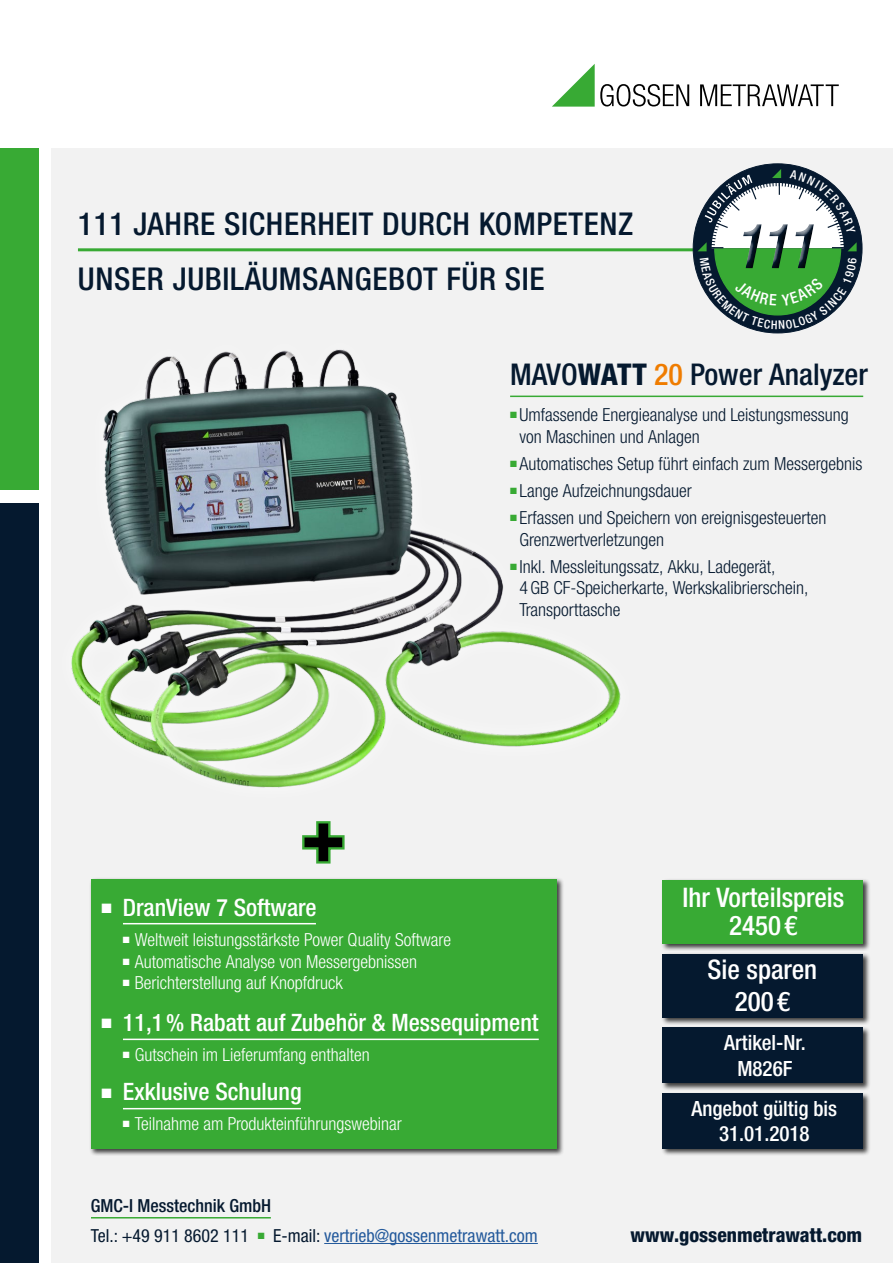
<style>
.page{position:relative;width:893px;height:1263px;background:#fff}
.page>*{position:absolute;margin:0;border:0;box-sizing:border-box;transform-origin:0 0}
.t1{font:800 condensed 74.55px "Helvetica Neue LTW1 G";color:#000}
.t2{font:italic 500 condensed 62.1px "Helvetica Neue LTW1 G";color:#05192f}
.t3{font:500 condensed 31.5px/55.5px "Helvetica Neue LTW1 G";letter-spacing:.02em;color:#05192f}
.t4{font:500 condensed 30px "Helvetica Neue LTW1 G";color:#05192f}
.t5{font:500 condensed 27px/28.5px "Helvetica Neue LTW1 G";color:#fff;text-align:center}
.t6{font:500 condensed 24px "Helvetica Neue LTW1 G";color:#fff}
.t7{font:500 condensed 21px/25.2px "Helvetica Neue LTW1 G";color:#fff;text-align:center}
.t8{font:800 condensed 19.65px "Helvetica Neue LTW1 G";color:#05192f}
.t9{font:300 condensed 18px/21.6px "Helvetica Neue LTW1 G";color:#05192f}
.t10{font:300 condensed 18px "Helvetica Neue LTW1 G";color:#fff}
.t11{font:condensed 18px/30px "Helvetica Neue LTW1 G";color:#245a9c}
.t12{font:13.5px "Zapf Dingbats Std";color:#fff}
.s1{font-weight:800}
.s2{color:#ef7c00}
.s3{font-weight:500;color:#05192f}
.s4{color:#05192f}
.s5{color:#38aa34}
</style>
<div class="page">
<div style="left:0;top:503px;width:38px;height:760px;background:#05192f"></div>
<div style="left:51px;top:149px;width:842px;height:1114px;background:#f2f2f2"></div>
<div style="left:89px;top:877px;width:475px;height:279px;background:#000;opacity:.75"></div>
<div style="left:91px;top:879px;width:466px;height:270px;background:#38aa34"></div>
<div style="left:0;top:149px;width:38px;height:341px;background:#38aa34"></div>
<svg style="left:700px;top:84px;width:139px;height:22px"></svg>
<svg style="left:552px;top:64px;width:137px;height:42px"></svg>
<hr style="left:324px;top:1243px;width:214px;height:1px;background:#245a9c">
<hr style="left:91px;top:1217px;width:180px;height:1px;background:#38aa34">
<div style="left:661px;top:952px;width:210px;height:73px;background:#000;opacity:.75"></div>
<div style="left:662px;top:954px;width:201px;height:63px;background:#05192f"></div>
<div style="left:661px;top:878px;width:210px;height:73px;background:#000;opacity:.75"></div>
<div style="left:662px;top:880px;width:201px;height:63px;background:#38aa34"></div>
<div style="left:661px;top:1026px;width:210px;height:65px;background:#000;opacity:.75"></div>
<div style="left:662px;top:1028px;width:201px;height:55px;background:#05192f"></div>
<div style="left:661px;top:1092px;width:210px;height:64px;background:#000;opacity:.75"></div>
<div style="left:662px;top:1093px;width:201px;height:56px;background:#05192f"></div>
<img style="left:72px;top:350px;width:548px;height:438px">
<hr style="left:510px;top:396px;width:353px;height:1px;background:#38aa34">
<hr style="left:123px;top:923px;width:193px;height:1px;background:#fff">
<hr style="left:123px;top:1108px;width:178px;height:1px;background:#fff">
<hr style="left:78px;top:248px;width:702px;height:3px;background:#38aa34">
<svg style="left:302px;top:821px;width:43px;height:43px"></svg>
<hr style="left:123px;top:1038px;width:416px;height:2px;background:#fff">
<svg style="left:697px;top:169px;width:160px;height:160px"></svg>
<h3 class="t3" style="left:78px;top:196px;width:556px">111 JAHRE SICHERHEIT DURCH KOMPETENZ<br>UNSER JUBILÄUMSANGEBOT FÜR SIE</h3>
<h2 class="t2" style="left:733px;top:208px;width:83px">111</h2>
<h3 class="t4" style="left:510px;top:357px;width:359px">MAVO<span class="s1">WATT</span> <span class="s2">20</span> Power Analyzer</h3>
<p class="t9" style="left:519px;top:404px;width:331px;text-indent:-9px"><sup>■</sup> Umfassende Energieanalyse und Leistungsmessung von Maschinen und Anlagen</p>
<p class="t9" style="left:510px;top:453px;width:354px"><sup>■</sup> Automatisches Setup führt einfach zum Messergebnis</p>
<p class="t9" style="left:510px;top:480px;width:183px"><sup>■</sup> Lange Aufzeichnungsdauer</p>
<p class="t9" style="left:519px;top:507px;width:309px;text-indent:-9px"><sup>■</sup> Erfassen und Speichern von ereignisgesteuerten<br>Grenzwertverletzungen</p>
<p class="t9" style="left:519px;top:556px;width:290px;text-indent:-9px"><sup>■</sup> Inkl. Messleitungssatz, Akku, Ladegerät,<br>4GB CF-Speicherkarte, Werkskalibrierschein,<br>Transporttasche</p>
<h1 class="t1" style="left:301px;top:789px;width:46px">+</h1>
<p class="t12" style="left:102px;top:902px;width:12px">■</p>
<h3 class="t6" style="left:123px;top:893px;width:195px">DranView 7 Software</h3>
<p class="t10" style="left:123px;top:929px;width:329px">■ Weltweit leistungsstärkste Power Quality Software</p>
<p class="t10" style="left:123px;top:951px;width:296px">■ Automatische Analyse von Messergebnissen</p>
<p class="t10" style="left:123px;top:972px;width:221px">■ Berichterstellung auf Knopfdruck</p>
<p class="t12" style="left:102px;top:1017px;width:12px">■</p>
<h3 class="t6" style="left:123px;top:1008px;width:417px">11,1% Rabatt auf Zubehör &amp; Messequipment</h3>
<p class="t10" style="left:123px;top:1044px;width:248px">■ Gutschein im Lieferumfang enthalten</p>
<p class="t12" style="left:102px;top:1087px;width:12px">■</p>
<h3 class="t6" style="left:123px;top:1077px;width:180px">Exklusive Schulung</h3>
<p class="t10" style="left:123px;top:1113px;width:280px">■ Teilnahme am Produkteinführungswebinar</p>
<h3 class="t5" style="left:682px;top:883px;width:164px">Ihr Vorteilspreis<br>2450 €</h3>
<h3 class="t5" style="left:708px;top:953px;width:111px;line-height:32.4px">Sie sparen<br>200 €</h3>
<p class="t7" style="left:724px;top:1030px;width:83px">Artikel-Nr.<br>M826F</p>
<p class="t7" style="left:691px;top:1095px;width:147px">Angebot gültig bis<br>31.01.2018</p>
<p class="t11" style="left:91px;top:1190px;width:449px"><span class="s3">GMC-I Messtechnik GmbH<br></span><span class="s4">Tel.: +49 911 8602 111</span> <span class="s5">■</span> <span class="s4">E-mail:</span> vertrieb@gossenmetrawatt.com</p>
<p class="t8" style="left:631px;top:1223px;width:233px">www.gossenmetrawatt.com</p>
</div>
